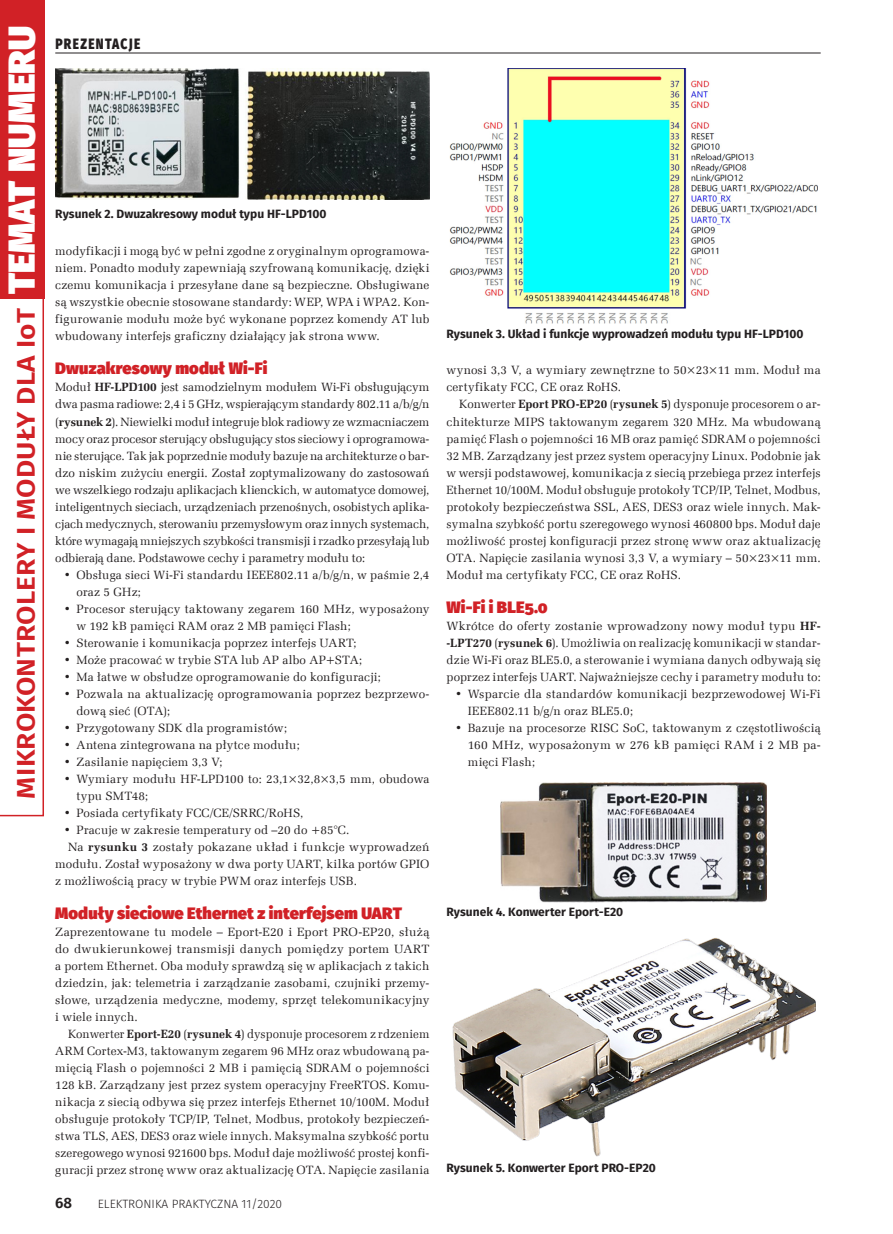
<style>
.page{position:relative;width:893px;height:1234px;background:#fff}
.page>*{position:absolute;margin:0;border:0;box-sizing:border-box;transform-origin:0 0}
.t1{font:600 25.5px "Fira Sans";letter-spacing:.01em;color:#d12126;scale:1.1 1}
._3_Srodtytul{font:900 16.5px "Fira Sans";letter-spacing:.005em;color:#d12126}
.t2{font:800 15px "Fira Sans";letter-spacing:.11em;color:#231f20;scale:.8 1}
.t3{font:600 15px "Fira Sans";color:#231f20}
._1_Body{font:12px/17px "Zapf Ellipt EU";letter-spacing:.015em;color:#231f20;text-align:justify}
._4_Podpis{font:700 12px "Fira Sans";color:#231f20}
.t4{font:300 12px "Fira Sans";color:#231f20}
.s1{font-weight:900;font-size:37.5px;color:#fff}
.s2{font-weight:700}
</style>
<div class="page">
<hr style="left:55px;top:53px;width:766px;height:1px;background:#231f20">
<img style="left:55px;top:68px;width:374px;height:132px">
<img style="left:449px;top:68px;width:369px;height:255px">
<img style="left:500px;top:782px;width:267px;height:119px">
<img style="left:452px;top:938px;width:364px;height:219px">
<svg style="left:0;top:298px;width:44px;height:518px"></svg>
<div style="left:0;top:0;width:44px;height:298px;background:#d12126"></div>
<p class="t1" style="left:5px;top:798px;width:704px;rotate:-90deg">MIKROKONTROLERY I MODUŁY DLA IoT <span class="s1">TEMAT NUMERU</span></p>
<p class="t2" style="left:55px;top:30px;width:108px">PREZENTACJE</p>
<p class="_4_Podpis" style="left:55px;top:204px;width:273px">Rysunek 2. Dwuzakresowy moduł typu HF-LPD100</p>
<p class="_1_Body" style="left:55px;top:243px;width:376px">modyfikacji i mogą być w pełni zgodne z oryginalnym oprogramowa&shy;niem. Ponadto moduły zapewniają szyfrowaną komunikację, dzięki czemu komunikacja i przesyłane dane są bezpieczne. Obsługiwane są wszystkie obecnie stosowane standardy: WEP, WPA i WPA2. Kon&shy;figurowanie modułu może być wykonane poprzez komendy AT lub wbudowany interfejs graficzny działający jak strona www.</p>
<p class="_3_Srodtytul" style="left:55px;top:353px;width:214px">Dwuzakresowy moduł Wi-Fi</p>
<p class="_1_Body" style="left:55px;top:379px;width:376px">Moduł <span class="s2">HF-LPD100</span> jest samodzielnym modułem Wi-Fi obsługującym dwa pasma radiowe: 2,4 i 5 GHz, wspierającym standardy 802.11 a/b/g/n (<span class="s2">rysunek 2</span>). Niewielki moduł integruje blok radiowy ze wzmacniaczem mocy oraz procesor sterujący obsługujący stos sieciowy i oprogramowa&shy;nie sterujące. Tak jak poprzednie moduły bazuje na architekturze o bar&shy;dzo niskim zużyciu energii. Został zoptymalizowany do zastosowań we wszelkiego rodzaju aplikacjach klienckich, w automatyce domowej, inteligentnych sieciach, urządzeniach przenośnych, osobistych aplika&shy;cjach medycznych, sterowaniu przemysłowym oraz innych systemach, które wymagają mniejszych szybkości transmisji i rzadko przesyłają lub odbierają dane. Podstawowe cechy i parametry modułu to:</p>
<p class="_1_Body" style="left:77px;top:566px;width:354px;text-indent:-13px">• Obsługa sieci Wi-Fi standardu IEEE802.11 a/b/g/n, w paśmie 2,4 oraz 5 GHz;</p>
<p class="_1_Body" style="left:77px;top:600px;width:354px;text-indent:-13px">• Procesor sterujący taktowany zegarem 160 MHz, wyposażony w 192 kB pamięci RAM oraz 2 MB pamięci Flash;</p>
<p class="_1_Body" style="left:64px;top:634px;width:294px">• Sterowanie i komunikacja poprzez interfejs UART;</p>
<p class="_1_Body" style="left:64px;top:651px;width:300px">• Może pracować w trybie STA lub AP albo AP+STA;</p>
<p class="_1_Body" style="left:64px;top:668px;width:319px">• Ma łatwe w obsłudze oprogramowanie do konfiguracji;</p>
<p class="_1_Body" style="left:77px;top:685px;width:354px;text-indent:-13px">• Pozwala na aktualizację oprogramowania poprzez bezprzewo&shy;dową sieć (OTA);</p>
<p class="_1_Body" style="left:64px;top:719px;width:225px">• Przygotowany SDK dla programistów;</p>
<p class="_1_Body" style="left:64px;top:736px;width:238px">• Antena zintegrowana na płytce modułu;</p>
<p class="_1_Body" style="left:64px;top:753px;width:160px">• Zasilanie napięciem 3,3 V;</p>
<p class="_1_Body" style="left:77px;top:770px;width:354px;text-indent:-13px">• Wymiary modułu HF-LPD100 to: 23,1×32,8×3,5 mm, obudowa typu SMT48;</p>
<p class="_1_Body" style="left:64px;top:804px;width:241px">• Posiada certyfikaty FCC/CE/SRRC/RoHS,</p>
<p class="_1_Body" style="left:64px;top:821px;width:287px">• Pracuje w zakresie temperatury od –20 do +85°C.</p>
<p class="_1_Body" style="left:55px;top:838px;width:376px;text-indent:13px">Na <span class="s2">rysunku 3</span> zostały pokazane układ i funkcje wyprowadzeń modułu. Został wyposażony w dwa porty UART, kilka portów GPIO z możliwością pracy w trybie PWM oraz interfejs USB.</p>
<p class="_3_Srodtytul" style="left:55px;top:897px;width:348px">Moduły sieciowe Ethernet z interfejsem UART</p>
<p class="_1_Body" style="left:55px;top:923px;width:376px">Zaprezentowane tu modele – Eport-E20 i Eport PRO-EP20, służą do dwukierunkowej transmisji danych pomiędzy portem UART a portem Ethernet. Oba moduły sprawdzą się w aplikacjach z takich dziedzin, jak: telemetria i zarządzanie zasobami, czujniki przemy&shy;słowe, urządzenia medyczne, modemy, sprzęt telekomunikacyjny i wiele innych.</p>
<p class="_1_Body" style="left:55px;top:1025px;width:376px;text-indent:13px">Konwerter <span class="s2">Eport-E20</span> (<span class="s2">rysunek 4</span>) dysponuje procesorem z rdzeniem ARM Cortex-M3, taktowanym zegarem 96 MHz oraz wbudowaną pa&shy;mięcią Flash o pojemności 2 MB i pamięcią SDRAM o pojemności 128 kB. Zarządzany jest przez system operacyjny FreeRTOS. Komu&shy;nikacja z siecią odbywa się przez interfejs Ethernet 10/100M. Moduł obsługuje protokoły TCP/IP, Telnet, Modbus, protokoły bezpieczeń&shy;stwa TLS, AES, DES3 oraz wiele innych. Maksymalna szybkość portu szeregowego wynosi 921600 bps. Moduł daje możliwość prostej konfi&shy;guracji przez stronę www oraz aktualizację OTA. Napięcie zasilania</p>
<p class="t3" style="left:55px;top:1190px;width:18px">68</p>
<p class="t4" style="left:98px;top:1195px;width:186px">ELEKTRONIKA PRAKTYCZNA 11/2020</p>
<p class="_4_Podpis" style="left:446px;top:323px;width:359px">Rysunek 3. Układ i funkcje wyprowadzeń modułu typu HF-LPD100</p>
<p class="_1_Body" style="left:446px;top:362px;width:376px">wynosi 3,3 V, a wymiary zewnętrzne to 50×23×11 mm. Moduł ma certyfikaty FCC, CE oraz RoHS.</p>
<p class="_1_Body" style="left:446px;top:396px;width:376px;text-indent:13px">Konwerter <span class="s2">Eport PRO-EP20</span> (<span class="s2">rysunek 5</span>) dysponuje procesorem o ar&shy;chitekturze MIPS taktowanym zegarem 320 MHz. Ma wbudowaną pamięć Flash o pojemności 16 MB oraz pamięć SDRAM o pojemności 32 MB. Zarządzany jest przez system operacyjny Linux. Podobnie jak w wersji podstawowej, komunikacja z siecią przebiega przez interfejs Ethernet 10/100M. Moduł obsługuje protokoły TCP/IP, Telnet, Modbus, protokoły bezpieczeństwa SSL, AES, DES3 oraz wiele innych. Mak&shy;symalna szybkość portu szeregowego wynosi 460800 bps. Moduł daje możliwość prostej konfiguracji przez stronę www oraz aktualizację OTA. Napięcie zasilania wynosi 3,3 V, a wymiary – 50×23×11 mm.<br>Moduł ma certyfikaty FCC, CE oraz RoHS.</p>
<p class="_3_Srodtytul" style="left:446px;top:591px;width:102px">Wi-Fi i BLE5.0</p>
<p class="_1_Body" style="left:446px;top:617px;width:376px">Wkrótce do oferty zostanie wprowadzony nowy moduł typu <span class="s2">HF--LPT270</span> (<span class="s2">rysunek 6</span>). Umożliwia on realizację komunikacji w standar&shy;dzie Wi-Fi oraz BLE5.0, a sterowanie i wymiana danych odbywają się poprzez interfejs UART. Najważniejsze cechy i parametry modułu to:</p>
<p class="_1_Body" style="left:468px;top:685px;width:354px;text-indent:-13px">• Wsparcie dla standardów komunikacji bezprzewodowej Wi-Fi<br>IEEE802.11 b/g/n oraz BLE5.0;</p>
<p class="_1_Body" style="left:468px;top:719px;width:354px;text-indent:-13px">• Bazuje na procesorze RISC SoC, taktowanym z częstotliwością 160 MHz, wyposażonym w 276 kB pamięci RAM i 2 MB pa&shy;mięci Flash;</p>
<p class="_4_Podpis" style="left:446px;top:901px;width:178px">Rysunek 4. Konwerter Eport-E20</p>
<p class="_4_Podpis" style="left:446px;top:1156px;width:211px">Rysunek 5. Konwerter Eport PRO-EP20</p>
</div>
